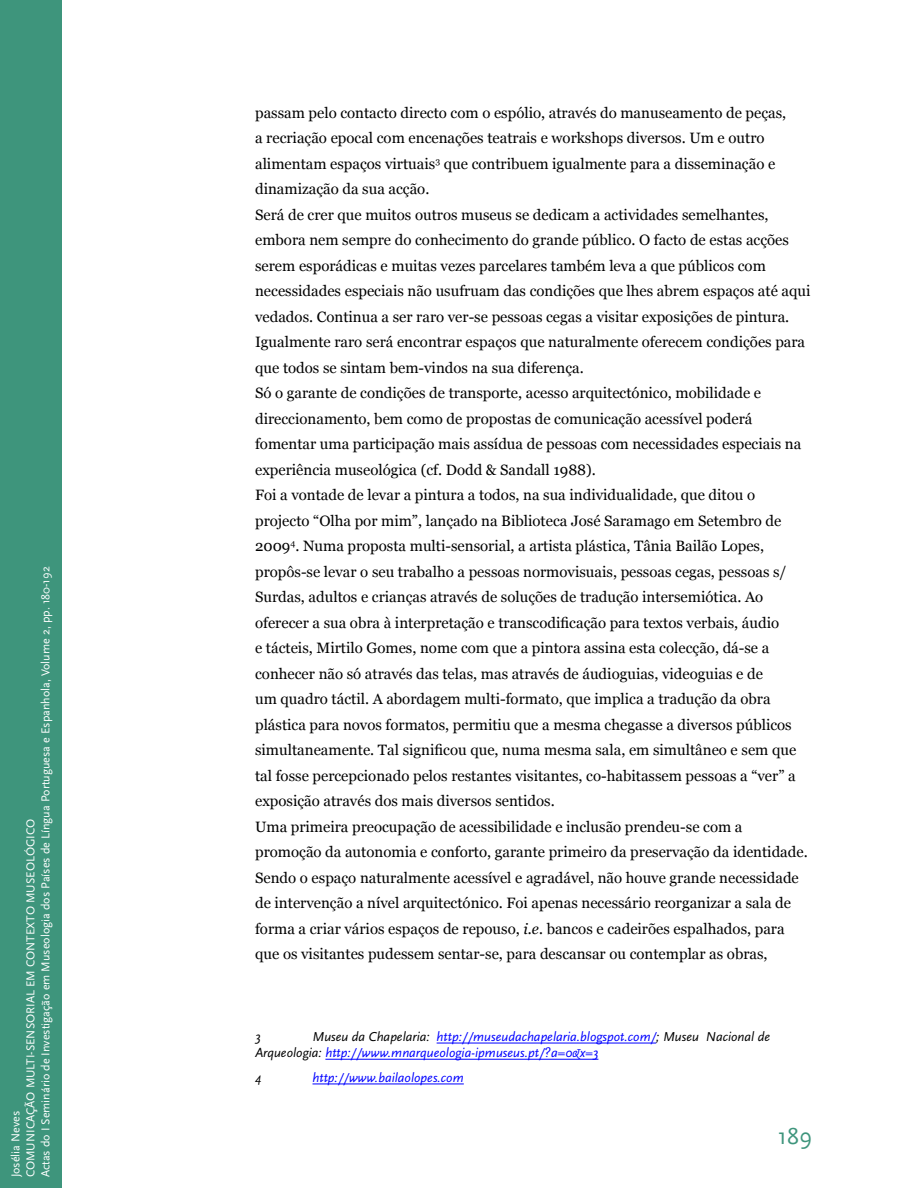
<style>
.page{position:relative;width:918px;height:1188px;background:#fff}
.page>*{position:absolute;margin:0;border:0;box-sizing:border-box;transform-origin:0 0}
.t1{font:24px "Scala Sans Pro";color:#3e957c}
.t2{font:15px/25.5px "Georgia";color:#000}
.t3{font:italic 13.5px/16.2px "Scala Sans Pro";color:#00f}
.t4{font:italic 13.5px "Scala Sans Pro";color:#000}
.t5{font:12px/15px "Scala Sans Pro";color:#fff}
.s1{font-style:italic}
.s2{color:#000}
</style>
<div class="page">
<div style="left:0;top:0;width:62px;height:1188px;background:#3e957c"></div>
<hr style="left:437px;top:1043px;width:219px;height:1px;background:#00f">
<hr style="left:325px;top:1059px;width:273px;height:1px;background:#00f">
<hr style="left:312px;top:1084px;width:152px;height:1px;background:#00f">
<p class="t5" style="left:9px;top:1177px;width:613px;rotate:-90deg">Josélia Neves<br>COMUNICAÇÃO MULTI-SENSORIAL EM CONTEXTO MUSEOLÓGICO<br>Actas do I Seminário de Investigação em Museologia dos Países de Língua Portuguesa e Espanhola, Volume 2, pp. 180-192</p>
<p class="t2" style="left:255px;top:101px;width:557px">passam pelo contacto directo com o espólio, através do manuseamento de peças,<br>a recriação epocal com encenações teatrais e workshops diversos. Um e outro alimentam espaços virtuais<sup>3</sup> que contribuem igualmente para a disseminação e dinamização da sua acção.<br>Será de crer que muitos outros museus se dedicam a actividades semelhantes, embora nem sempre do conhecimento do grande público. O facto de estas acções serem esporádicas e muitas vezes parcelares também leva a que públicos com necessidades especiais não usufruam das condições que lhes abrem espaços até aqui vedados. Continua a ser raro ver-se pessoas cegas a visitar exposições de pintura.<br>Igualmente raro será encontrar espaços que naturalmente oferecem condições para que todos se sintam bem-vindos na sua diferença.<br>Só o garante de condições de transporte, acesso arquitectónico, mobilidade e direccionamento, bem como de propostas de comunicação acessível poderá fomentar uma participação mais assídua de pessoas com necessidades especiais na experiência museológica (cf. Dodd &amp; Sandall 1988).<br>Foi a vontade de levar a pintura a todos, na sua individualidade, que ditou o projecto “Olha por mim”, lançado na Biblioteca José Saramago em Setembro de 2009<sup>4</sup>. Numa proposta multi-sensorial, a artista plástica, Tânia Bailão Lopes, propôs-se levar o seu trabalho a pessoas normovisuais, pessoas cegas, pessoas s/ Surdas, adultos e crianças através de soluções de tradução intersemiótica. Ao oferecer a sua obra à interpretação e transcodificação para textos verbais, áudio<br>e tácteis, Mirtilo Gomes, nome com que a pintora assina esta colecção, dá-se a conhecer não só através das telas, mas através de áudioguias, videoguias e de<br>um quadro táctil. A abordagem multi-formato, que implica a tradução da obra plástica para novos formatos, permitiu que a mesma chegasse a diversos públicos simultaneamente. Tal significou que, numa mesma sala, em simultâneo e sem que tal fosse percepcionado pelos restantes visitantes, co-habitassem pessoas a “ver” a exposição através dos mais diversos sentidos.<br>Uma primeira preocupação de acessibilidade e inclusão prendeu-se com a promoção da autonomia e conforto, garante primeiro da preservação da identidade.<br>Sendo o espaço naturalmente acessível e agradável, não houve grande necessidade de intervenção a nível arquitectónico. Foi apenas necessário reorganizar a sala de forma a criar vários espaços de repouso, <span class="s1">i.e.</span> bancos e cadeirões espalhados, para que os visitantes pudessem sentar-se, para descansar ou contemplar as obras,</p>
<p class="t3" style="left:255px;top:1029px;width:516px;text-indent:57px"><span class="s2">Museu da Chapelaria:</span> http://museudachapelaria.blogspot.com/<span class="s2">; Museu Nacional de<br>Arqueologia:</span> http://www.mnarqueologia-ipmuseus.pt/?a=0&amp;x=3</p>
<p class="t4" style="left:255px;top:1072px;width:8px">4</p>
<p class="t3" style="left:312px;top:1070px;width:153px">http://www.bailaolopes.com</p>
<p class="t4" style="left:255px;top:1031px;width:7px">3</p>
<h1 class="t1" style="left:778px;top:1124px;width:36px">189</h1>
</div>
